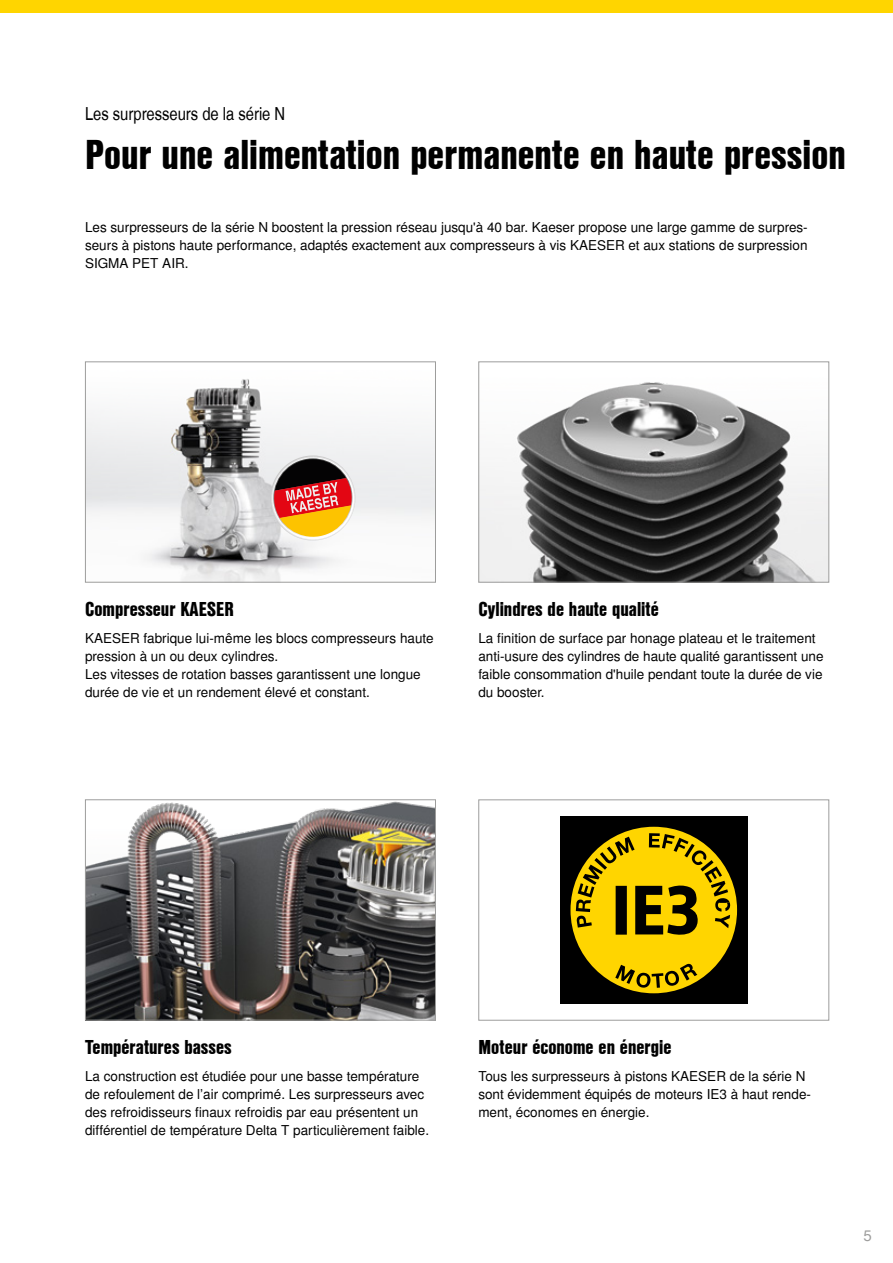
<style>
.page{position:relative;width:893px;height:1263px;background:#fff}
.page>*{position:absolute;margin:0;border:0;box-sizing:border-box;transform-origin:0 0}
.t1{font:40.5px "Nimbus San L Bla Con";color:#000}
.t2{font:19.5px "Nimbus San L Bla Con";color:#000}
.t3{font:18px "Nimbus San L Reg Con";color:#000}
.t4{font:15px "Nimbus San L";color:#9d9d9c}
.t5{font:13.5px/18px "Nimbus San L";color:#000}
</style>
<div class="page">
<img style="left:480px;top:382px;width:347px;height:199px">
<div style="left:478px;top:361px;width:351px;height:222px;border:1px solid #9d9d9c"></div>
<img style="left:87px;top:379px;width:347px;height:202px">
<div style="left:85px;top:361px;width:351px;height:222px;border:1px solid #9d9d9c"></div>
<div style="left:560px;top:816px;width:187px;height:188px;background:#000"></div>
<div style="left:570px;top:827px;width:167px;height:166px;background:#ffd500;border-radius:50%"></div>
<svg style="left:615px;top:964px;width:82px;height:24px"></svg>
<svg style="left:576px;top:833px;width:154px;height:102px"></svg>
<div style="left:478px;top:799px;width:351px;height:221px;border:1px solid #9d9d9c"></div>
<div style="left:0;top:0;width:893px;height:13px;background:#ffd500"></div>
<img style="left:87px;top:801px;width:347px;height:217px">
<div style="left:85px;top:799px;width:351px;height:221px;border:1px solid #9d9d9c"></div>
<svg style="left:267px;top:455px;width:92px;height:89px"></svg>
<h3 class="t3" style="left:85px;top:103px;width:202px">Les surpresseurs de la série N</h3>
<h1 class="t1" style="left:85px;top:124px;width:762px">Pour une alimentation permanente en haute pression</h1>
<p class="t5" style="left:85px;top:219px;width:724px;text-align:justify">Les surpresseurs de la série N boostent la pression réseau jusqu'à 40 bar. Kaeser propose une large gamme de surpres&shy;seurs à pistons haute performance, adaptés exactement aux compresseurs à vis KAESER et aux stations de surpression SIGMA PET AIR.</p>
<h2 class="t2" style="left:85px;top:595px;width:150px">Compresseur KAESER</h2>
<p class="t5" style="left:85px;top:630px;width:350px">KAESER fabrique lui-même les blocs compresseurs haute pression à un ou deux cylindres.<br>Les vitesses de rotation basses garantissent une longue durée de vie et un rendement élevé et constant.</p>
<h2 class="t2" style="left:478px;top:595px;width:182px">Cylindres de haute qualité</h2>
<p class="t5" style="left:478px;top:630px;width:347px">La finition de surface par honage plateau et le traitement anti-usure des cylindres de haute qualité garantissent une faible consommation d'huile pendant toute la durée de vie du booster.</p>
<h2 class="t2" style="left:85px;top:1033px;width:148px">Températures basses</h2>
<p class="t5" style="left:85px;top:1068px;width:346px">La construction est étudiée pour une basse température de refoulement de l’air comprimé. Les surpresseurs avec des refroidisseurs finaux refroidis par eau présentent un différentiel de température Delta T particulièrement faible.</p>
<h2 class="t2" style="left:478px;top:1033px;width:195px">Moteur économe en énergie</h2>
<p class="t5" style="left:478px;top:1068px;width:334px">Tous les surpresseurs à pistons KAESER de la série N sont évidemment équipés de moteurs IE3 à haut rende&shy;ment, économes en énergie.</p>
<p class="t4" style="left:863px;top:1226px;width:10px">5</p>
</div>
